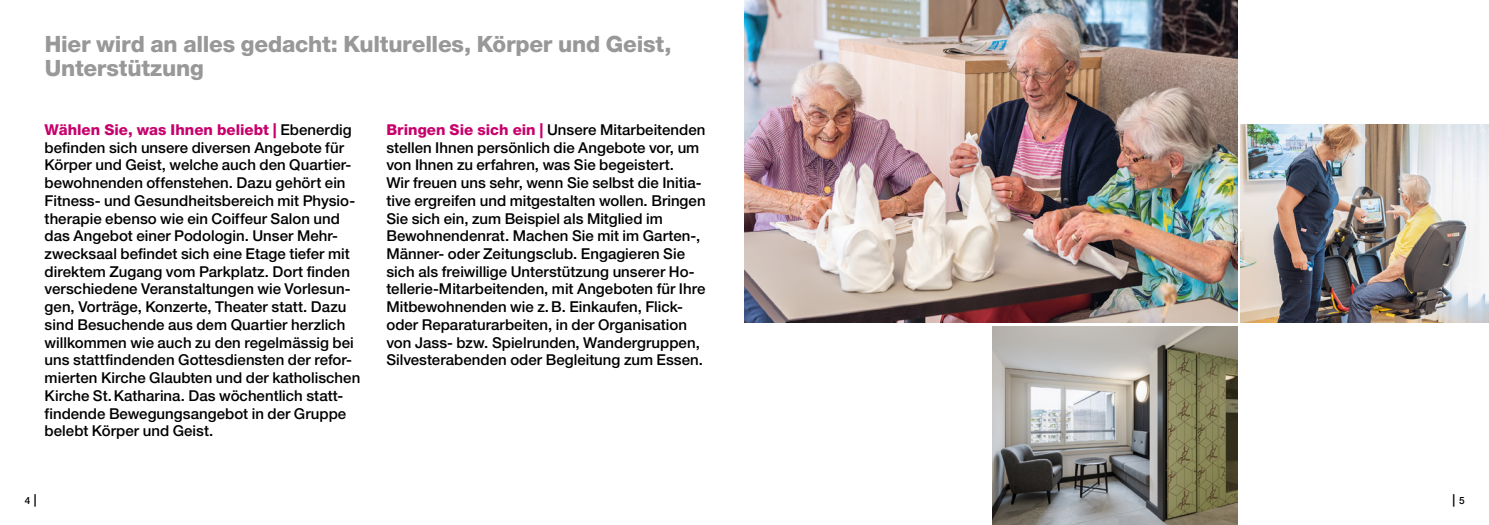
<style>
.page{position:relative;width:1489px;height:525px;background:#fff}
.page>*{position:absolute;margin:0;border:0;box-sizing:border-box;transform-origin:0 0}
.t1{font:800 22.5px/24.5px "Helvetica Neue LT Pro";letter-spacing:-.01em;color:#999898}
.t2{font:500 15px/17.8px "Helvetica Neue LT Pro";color:#000}
.t3{font:500 12.5px "Helvetica Neue LT Pro";color:#000}
.t4{font:500 10px "Helvetica Neue LT Pro";color:#000}
.s1{font-weight:800;color:#c7006c}
.s2{font-size:12.5px}
.s3{font-size:10px}
</style>
<div class="page">
<img style="left:1240px;top:124px;width:248px;height:198px">
<img style="left:992px;top:326px;width:245px;height:198px">
<img style="left:744px;top:0;width:493px;height:322px">
<h1 class="t1" style="left:45px;top:31px;width:628px">Hier wird an alles gedacht: Kulturelles, Körper und Geist,<br>Unterstützung</h1>
<p class="t2" style="left:45px;top:120px;width:317px"><span class="s1">Wählen Sie, was Ihnen beliebt |</span> Ebenerdig befinden sich unsere diversen Angebote für Körper und Geist, welche auch den Quartier&shy;bewohnenden offenstehen. Dazu gehört ein Fitness- und Gesundheitsbereich mit Physio&shy;therapie ebenso wie ein Coiffeur Salon und das Angebot einer Podologin. Unser Mehr&shy;zwecksaal befindet sich eine Etage tiefer mit direktem Zugang vom Parkplatz. Dort finden verschiedene Veranstaltungen wie Vorlesun&shy;gen, Vorträge, Konzerte, Theater statt. Dazu sind Besuchende aus dem Quartier herzlich willkommen wie auch zu den regelmässig bei uns stattfindenden Gottesdiensten der refor&shy;mierten Kirche Glaubten und der katholischen Kirche St.Katharina. Das wöchentlich statt&shy;findende Bewegungsangebot in der Gruppe belebt Körper und Geist.</p>
<p class="t2" style="left:386px;top:120px;width:321px"><span class="s1">Bringen Sie sich ein |</span> Unsere Mitarbeitenden stellen Ihnen persönlich die Angebote vor, um von Ihnen zu erfahren, was Sie begeistert.<br>Wir freuen uns sehr, wenn Sie selbst die Initia&shy;tive ergreifen und mitgestalten wollen. Bringen Sie sich ein, zum Beispiel als Mitglied im Bewohnendenrat. Machen Sie mit im Garten-, Männer- oder Zeitungsclub. Engagieren Sie sich als freiwillige Unterstützung unserer Ho&shy;tellerie-Mitarbeitenden, mit Angeboten für Ihre Mitbewohnenden wie z.B. Einkaufen, Flick&shy;oder Reparaturarbeiten, in der Organisation von Jass- bzw. Spielrunden, Wandergruppen, Silvesterabenden oder Begleitung zum Essen.</p>
<p class="t4" style="left:25px;top:494px;width:13px">4 <span class="s2">|</span></p>
<p class="t3" style="left:1452px;top:491px;width:13px">| <span class="s3">5</span></p>
</div>
